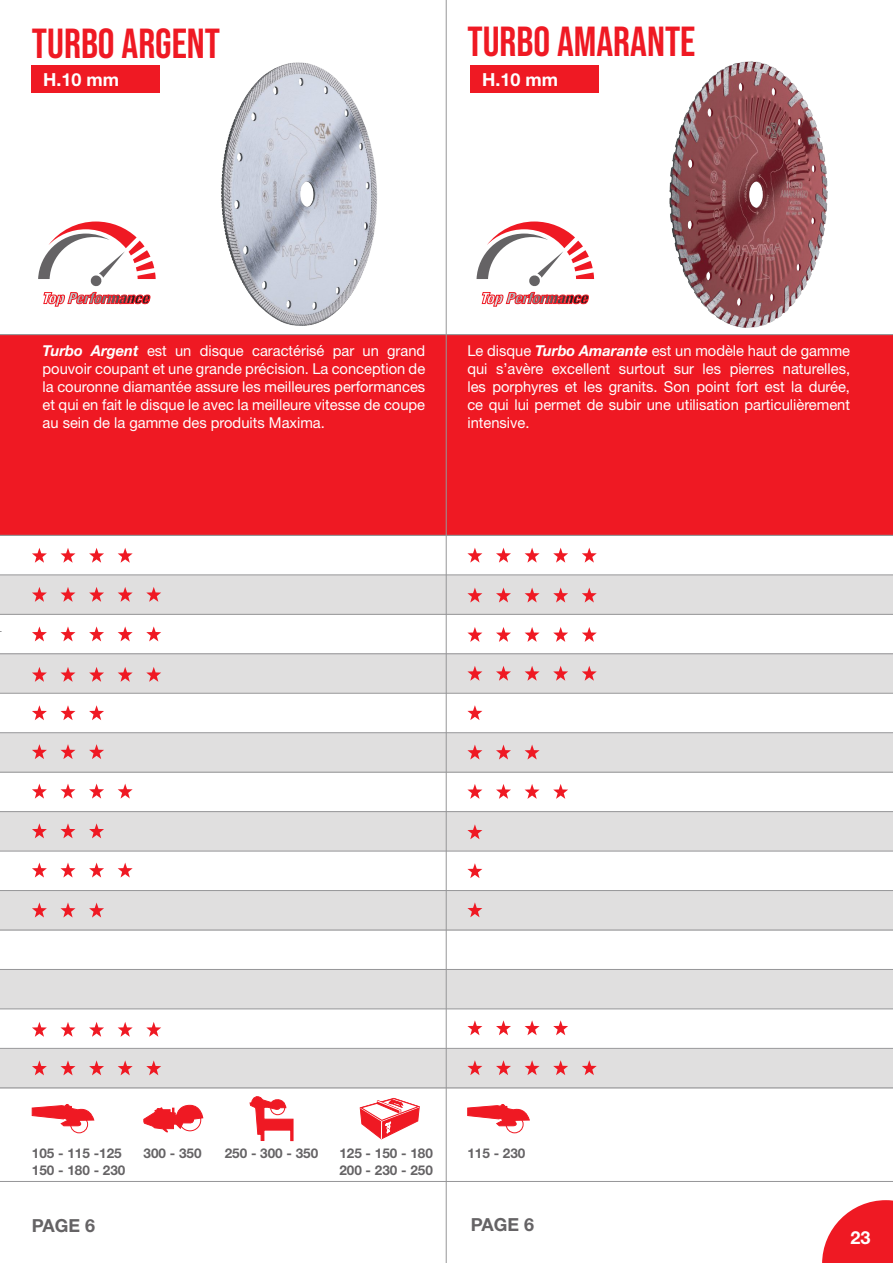
<style>
.page{position:relative;width:893px;height:1263px;background:#fff}
.page>*{position:absolute;margin:0;border:0;box-sizing:border-box;transform-origin:0 0}
.t1{font:42px "Bebas Neue";color:#ef1923}
.t2{font:700 18px "Helvetica Neue LT Std";color:#fff}
.t3{font:700 18px "Helvetica Neue LT Std";color:#656365}
.t4{font:15px/18px "Helvetica Neue LT Std";color:#fff;text-align:justify}
.t5{font:700 13.5px/16.2px "Helvetica Neue LT Std";color:#656365}
.s1{font-weight:700;font-style:italic}
</style>
<div class="page">
<div style="left:0;top:335px;width:893px;height:200px;background:#ef1923"></div>
<div style="left:0;top:733px;width:893px;height:40px;background:#e0dfdf"></div>
<div style="left:0;top:811px;width:893px;height:40px;background:#e0dfdf"></div>
<div style="left:0;top:891px;width:893px;height:40px;background:#e0dfdf"></div>
<div style="left:0;top:969px;width:893px;height:40px;background:#e0dfdf"></div>
<div style="left:0;top:1049px;width:893px;height:39px;background:#e0dfdf"></div>
<div style="left:0;top:653px;width:893px;height:40px;background:#e0dfdf"></div>
<div style="left:0;top:575px;width:893px;height:40px;background:#e0dfdf"></div>
<hr style="left:0;top:575px;width:893px;height:1px;background:#969698">
<hr style="left:0;top:614px;width:893px;height:1px;background:#969698">
<hr style="left:0;top:693px;width:893px;height:1px;background:#969698">
<hr style="left:0;top:732px;width:893px;height:1px;background:#969698">
<hr style="left:0;top:772px;width:893px;height:1px;background:#969698">
<hr style="left:0;top:811px;width:893px;height:1px;background:#969698">
<hr style="left:0;top:851px;width:893px;height:1px;background:#969698">
<hr style="left:0;top:890px;width:893px;height:1px;background:#969698">
<hr style="left:0;top:930px;width:893px;height:1px;background:#969698">
<hr style="left:0;top:969px;width:893px;height:1px;background:#969698">
<hr style="left:0;top:1009px;width:893px;height:1px;background:#969698">
<hr style="left:0;top:1048px;width:893px;height:1px;background:#969698">
<hr style="left:0;top:653px;width:893px;height:1px;background:#969698">
<hr style="left:0;top:1087px;width:893px;height:1px;background:#969698">
<hr style="left:446px;top:0;width:1px;height:1263px;background:#969698">
<hr style="left:0;top:1181px;width:893px;height:1px;background:#969698">
<hr style="left:0;top:334px;width:893px;height:1px;background:#969698">
<hr style="left:0;top:535px;width:893px;height:1px;background:#969698">
<img style="left:202px;top:62px;width:192px;height:274px">
<div style="left:32px;top:66px;width:128px;height:27px;background:#ef1923"></div>
<svg style="left:71px;top:1116px;width:17px;height:17px"></svg>
<div style="left:70px;top:1115px;width:18px;height:18px;border:1px solid #ef1923;border-radius:50%"></div>
<svg style="left:32px;top:1104px;width:63px;height:22px"></svg>
<svg style="left:143px;top:1105px;width:60px;height:28px"></svg>
<svg style="left:249px;top:1097px;width:45px;height:44px"></svg>
<svg style="left:360px;top:1098px;width:60px;height:41px"></svg>
<svg style="left:32px;top:548px;width:15px;height:15px"></svg>
<svg style="left:61px;top:548px;width:14px;height:15px"></svg>
<svg style="left:118px;top:548px;width:15px;height:15px"></svg>
<svg style="left:89px;top:548px;width:15px;height:15px"></svg>
<svg style="left:32px;top:626px;width:15px;height:15px"></svg>
<svg style="left:61px;top:626px;width:14px;height:15px"></svg>
<svg style="left:146px;top:626px;width:15px;height:15px"></svg>
<svg style="left:118px;top:626px;width:15px;height:15px"></svg>
<svg style="left:89px;top:626px;width:15px;height:15px"></svg>
<svg style="left:32px;top:587px;width:15px;height:15px"></svg>
<svg style="left:61px;top:587px;width:14px;height:15px"></svg>
<svg style="left:146px;top:587px;width:15px;height:15px"></svg>
<svg style="left:118px;top:587px;width:15px;height:15px"></svg>
<svg style="left:89px;top:587px;width:15px;height:15px"></svg>
<svg style="left:32px;top:667px;width:15px;height:15px"></svg>
<svg style="left:61px;top:667px;width:14px;height:15px"></svg>
<svg style="left:146px;top:667px;width:15px;height:15px"></svg>
<svg style="left:118px;top:667px;width:15px;height:15px"></svg>
<svg style="left:89px;top:667px;width:15px;height:15px"></svg>
<svg style="left:32px;top:705px;width:15px;height:15px"></svg>
<svg style="left:61px;top:705px;width:14px;height:15px"></svg>
<svg style="left:89px;top:705px;width:15px;height:15px"></svg>
<svg style="left:32px;top:823px;width:15px;height:15px"></svg>
<svg style="left:61px;top:823px;width:14px;height:15px"></svg>
<svg style="left:89px;top:823px;width:15px;height:15px"></svg>
<svg style="left:32px;top:862px;width:15px;height:15px"></svg>
<svg style="left:61px;top:863px;width:14px;height:14px"></svg>
<svg style="left:118px;top:862px;width:15px;height:15px"></svg>
<svg style="left:89px;top:862px;width:15px;height:15px"></svg>
<svg style="left:32px;top:902px;width:15px;height:15px"></svg>
<svg style="left:61px;top:903px;width:14px;height:14px"></svg>
<svg style="left:89px;top:902px;width:15px;height:15px"></svg>
<svg style="left:32px;top:1022px;width:15px;height:15px"></svg>
<svg style="left:61px;top:1022px;width:14px;height:15px"></svg>
<svg style="left:146px;top:1022px;width:15px;height:15px"></svg>
<svg style="left:118px;top:1022px;width:15px;height:15px"></svg>
<svg style="left:89px;top:1022px;width:15px;height:15px"></svg>
<svg style="left:32px;top:1060px;width:15px;height:15px"></svg>
<svg style="left:61px;top:1060px;width:14px;height:15px"></svg>
<svg style="left:146px;top:1060px;width:15px;height:15px"></svg>
<svg style="left:118px;top:1060px;width:15px;height:15px"></svg>
<svg style="left:89px;top:1060px;width:15px;height:15px"></svg>
<svg style="left:32px;top:784px;width:15px;height:15px"></svg>
<svg style="left:61px;top:784px;width:14px;height:15px"></svg>
<svg style="left:118px;top:784px;width:15px;height:15px"></svg>
<svg style="left:89px;top:784px;width:15px;height:15px"></svg>
<svg style="left:32px;top:744px;width:15px;height:15px"></svg>
<svg style="left:61px;top:744px;width:14px;height:15px"></svg>
<svg style="left:89px;top:744px;width:15px;height:15px"></svg>
<img style="left:648px;top:61px;width:199px;height:275px">
<div style="left:471px;top:66px;width:128px;height:27px;background:#ef1923"></div>
<svg style="left:467px;top:548px;width:15px;height:15px"></svg>
<svg style="left:496px;top:548px;width:15px;height:15px"></svg>
<svg style="left:582px;top:548px;width:15px;height:15px"></svg>
<svg style="left:553px;top:548px;width:15px;height:15px"></svg>
<svg style="left:525px;top:548px;width:15px;height:15px"></svg>
<svg style="left:467px;top:666px;width:15px;height:15px"></svg>
<svg style="left:496px;top:666px;width:15px;height:15px"></svg>
<svg style="left:582px;top:666px;width:15px;height:15px"></svg>
<svg style="left:553px;top:666px;width:15px;height:15px"></svg>
<svg style="left:525px;top:666px;width:15px;height:15px"></svg>
<svg style="left:467px;top:627px;width:15px;height:15px"></svg>
<svg style="left:496px;top:627px;width:15px;height:15px"></svg>
<svg style="left:582px;top:627px;width:15px;height:15px"></svg>
<svg style="left:553px;top:627px;width:15px;height:15px"></svg>
<svg style="left:525px;top:627px;width:15px;height:15px"></svg>
<svg style="left:467px;top:588px;width:15px;height:14px"></svg>
<svg style="left:496px;top:588px;width:15px;height:14px"></svg>
<svg style="left:582px;top:588px;width:15px;height:14px"></svg>
<svg style="left:553px;top:588px;width:15px;height:14px"></svg>
<svg style="left:525px;top:588px;width:15px;height:14px"></svg>
<svg style="left:467px;top:745px;width:15px;height:14px"></svg>
<svg style="left:496px;top:745px;width:15px;height:14px"></svg>
<svg style="left:525px;top:745px;width:15px;height:14px"></svg>
<svg style="left:467px;top:784px;width:15px;height:15px"></svg>
<svg style="left:496px;top:784px;width:15px;height:15px"></svg>
<svg style="left:553px;top:784px;width:15px;height:15px"></svg>
<svg style="left:525px;top:784px;width:15px;height:15px"></svg>
<svg style="left:467px;top:1020px;width:15px;height:15px"></svg>
<svg style="left:496px;top:1020px;width:15px;height:15px"></svg>
<svg style="left:553px;top:1020px;width:15px;height:15px"></svg>
<svg style="left:525px;top:1020px;width:15px;height:15px"></svg>
<svg style="left:467px;top:1060px;width:15px;height:15px"></svg>
<svg style="left:496px;top:1060px;width:15px;height:15px"></svg>
<svg style="left:582px;top:1060px;width:15px;height:15px"></svg>
<svg style="left:553px;top:1060px;width:15px;height:15px"></svg>
<svg style="left:525px;top:1060px;width:15px;height:15px"></svg>
<svg style="left:467px;top:705px;width:15px;height:15px"></svg>
<svg style="left:467px;top:824px;width:15px;height:15px"></svg>
<svg style="left:467px;top:863px;width:15px;height:15px"></svg>
<svg style="left:467px;top:902px;width:15px;height:15px"></svg>
<svg style="left:506px;top:1116px;width:17px;height:17px"></svg>
<div style="left:506px;top:1115px;width:17px;height:18px;border:1px solid #ef1923;border-radius:50%"></div>
<svg style="left:467px;top:1104px;width:63px;height:22px"></svg>
<svg style="left:38px;top:222px;width:118px;height:85px"></svg>
<svg style="left:477px;top:222px;width:117px;height:85px"></svg>
<svg style="left:822px;top:1200px;width:71px;height:63px"></svg>
<h1 class="t1" style="left:32px;top:20px;width:190px">TURBO ARGENT</h1>
<p class="t2" style="left:43px;top:68px;width:77px">H.10 mm</p>
<h1 class="t1" style="left:467px;top:18px;width:230px">TURBO AMARANTE</h1>
<p class="t2" style="left:482px;top:68px;width:77px">H.10 mm</p>
<p class="t4" style="left:43px;top:341px;width:384px"><span class="s1">Turbo Argent</span> est un disque caractérisé par un grand pouvoir coupant et une grande précision. La conception de la couronne diamantée assure les meilleures performances et qui en fait le disque le avec la meilleure vitesse de coupe au sein de la gamme des produits Maxima.</p>
<p class="t4" style="left:467px;top:341px;width:384px">Le disque <span class="s1">Turbo Amarante</span> est un modèle haut de gamme qui s’avère excellent surtout sur les pierres naturelles, les porphyres et les granits. Son point fort est la durée, ce qui lui permet de subir une utilisation particulièrement intensive.</p>
<p class="t5" style="left:32px;top:1145px;width:95px">105 - 115 -125<br>150 - 180 - 230</p>
<p class="t5" style="left:144px;top:1145px;width:60px">300 - 350</p>
<p class="t5" style="left:225px;top:1145px;width:95px">250 - 300 - 350</p>
<p class="t5" style="left:339px;top:1145px;width:95px">125 - 150 - 180<br>200 - 230 - 250</p>
<p class="t5" style="left:467px;top:1145px;width:60px">115 - 230</p>
<p class="t3" style="left:32px;top:1214px;width:65px">PAGE 6</p>
<p class="t3" style="left:471px;top:1213px;width:65px">PAGE 6</p>
<p class="t2" style="left:851px;top:1226px;width:29px">2323</p>
</div>
